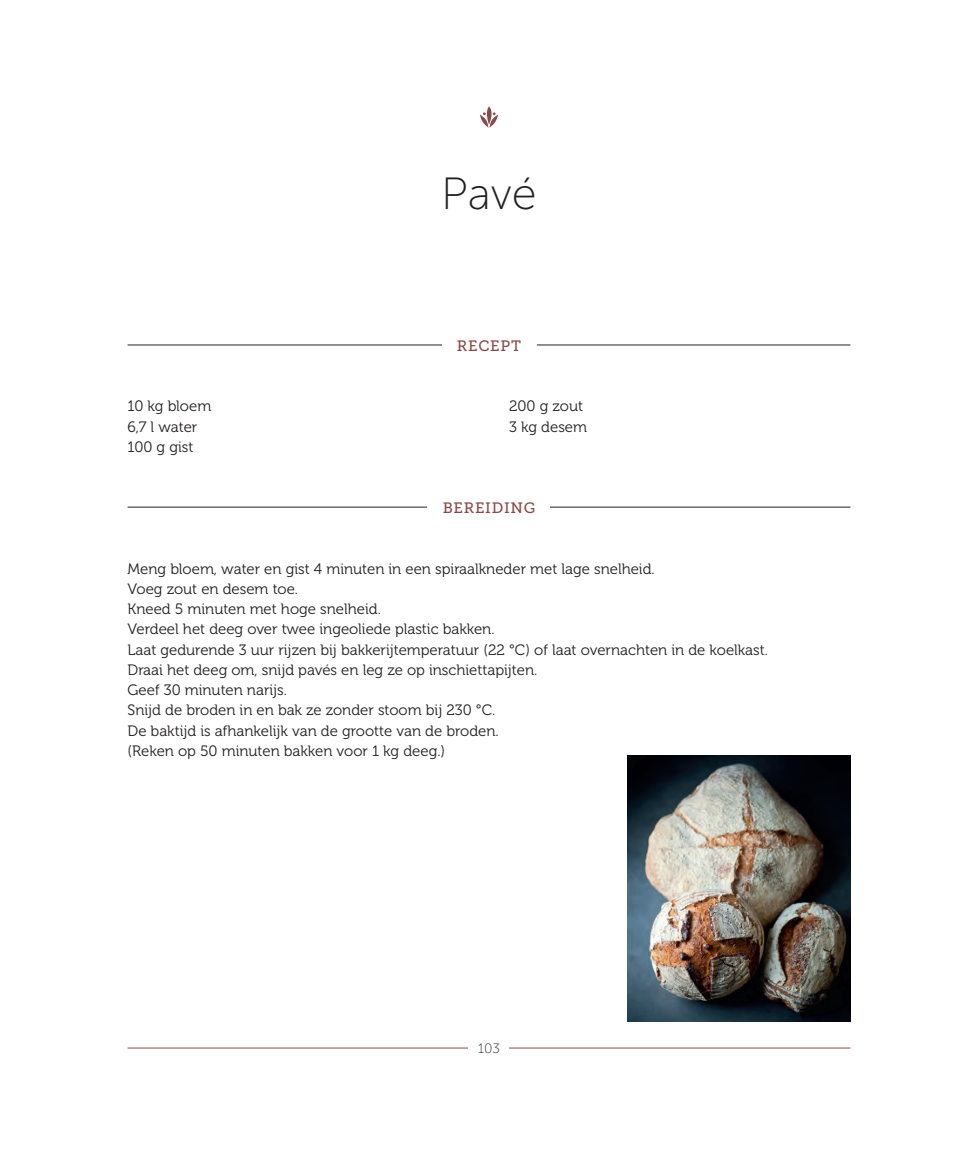
<style>
.page{position:relative;width:978px;height:1149px;background:#fff}
.page>*{position:absolute;margin:0;border:0;box-sizing:border-box;transform-origin:0 0}
.t1{font:45px "Museo Sans 100";color:#231f20}
.t2{font:15px/20.2px "Museo 300";color:#231f20}
.t3{font:15px "Museo Slab 500";letter-spacing:.05em;color:#8b4945}
.t4{font:13.5px "Museo Sans 100";color:#231f20}
.s1{color:#fff}
</style>
<div class="page">
<img style="left:628px;top:755px;width:222px;height:265px">
<hr style="left:128px;top:344px;width:722px;height:1px;background:#231f20">
<div style="left:442px;top:339px;width:94px;height:11px;background:#fff"></div>
<hr style="left:128px;top:1047px;width:722px;height:1px;background:#8b4945">
<div style="left:469px;top:1042px;width:40px;height:10px;background:#fff"></div>
<hr style="left:128px;top:506px;width:722px;height:1px;background:#231f20">
<div style="left:428px;top:501px;width:122px;height:11px;background:#fff"></div>
<svg style="left:480px;top:106px;width:18px;height:22px"></svg>
<h1 class="t1" style="left:441px;top:169px;width:97px">Pavé</h1>
<p class="t3" style="left:442px;top:337px;width:96px"><span class="s1">M</span>RECEPT<span class="s1">M</span></p>
<p class="t2" style="left:128px;top:396px;width:85px">10 kg bloem<br>6,7 l water<br>100 g gist</p>
<p class="t2" style="left:509px;top:396px;width:79px">200 g zout<br>3 kg desem</p>
<p class="t3" style="left:428px;top:499px;width:124px"><span class="s1">M</span>BEREIDING<span class="s1">M</span></p>
<p class="t2" style="left:128px;top:558px;width:642px">Meng bloem, water en gist 4 minuten in een spiraalkneder met lage snelheid.<br>Voeg zout en desem toe.<br>Kneed 5 minuten met hoge snelheid.<br>Verdeel het deeg over twee ingeoliede plastic bakken.<br>Laat gedurende 3 uur rijzen bij bakkerijtemperatuur (22 °C) of laat overnachten in de koelkast.<br>Draai het deeg om, snijd pavés en leg ze op inschiettapijten.<br>Geef 30 minuten narijs.<br>Snijd de broden in en bak ze zonder stoom bij 230 °C.<br>De baktijd is afhankelijk van de grootte van de broden.<br>(Reken op 50 minuten bakken voor 1 kg deeg.)</p>
<p class="t4" style="left:478px;top:1040px;width:23px">103</p>
</div>
